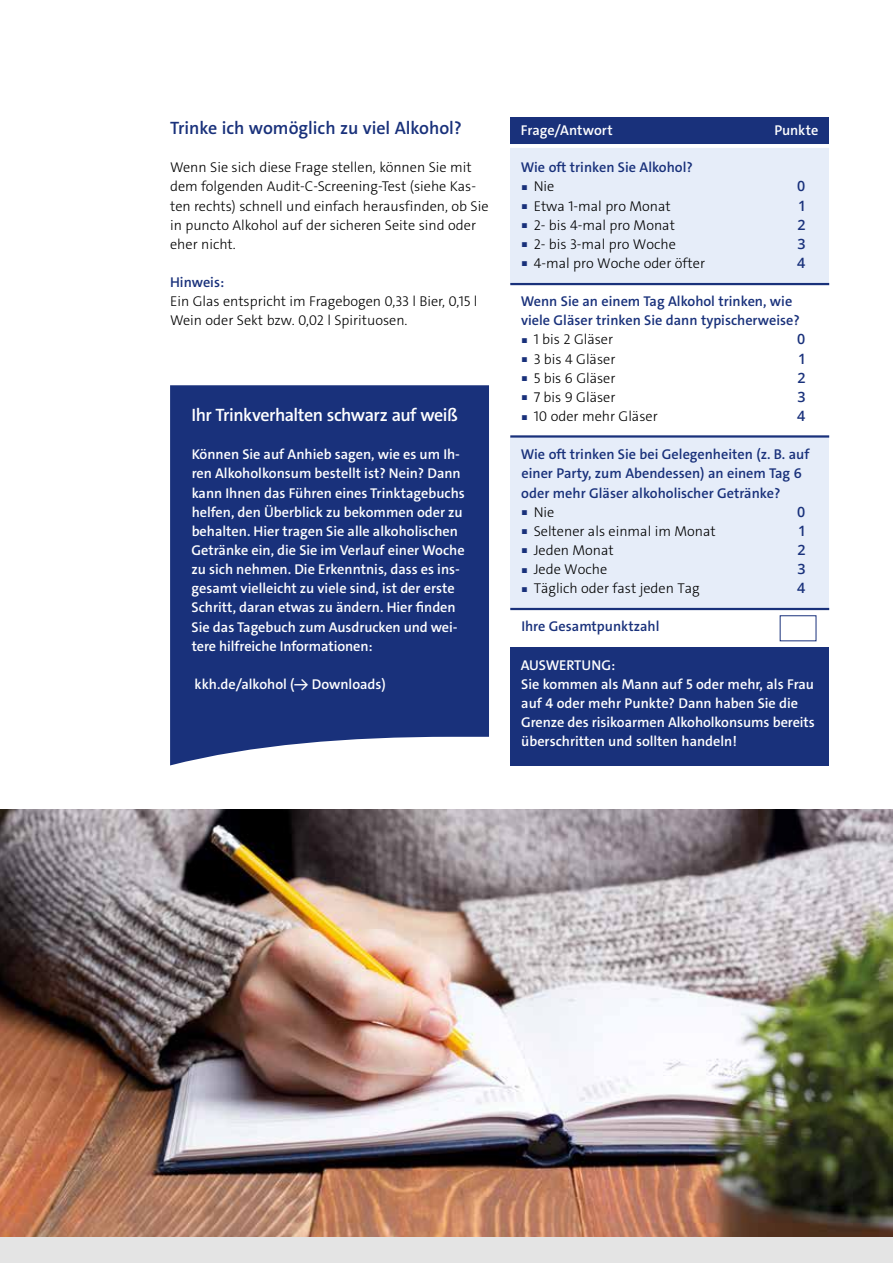
<style>
.page{position:relative;width:893px;height:1263px;background:#fff}
.page>*{position:absolute;margin:0;border:0;box-sizing:border-box;transform-origin:0 0}
.t1{font:600 18px "The Sans C4 s";color:#19317b}
.t2{font:600 18px "The Sans C4 s";letter-spacing:-.03em;color:#fff}
.t3{font:600 14.25px/19.2px "The Sans C4 s";color:#fff}
.t4{font:300 14.25px/19.2px "The Sans C4 s";color:#000}
.t5{font:600 14.25px/19.2px "The Sans C4 s";color:#19317b}
.t6{font:600 14.25px "Open Sans";color:#19317b}
.s1{font-family:"The Sans Light Expert";font-weight:400;font-size:7.2px}
.s2{font-weight:300;color:#000}
.s3{font-family:"The Sans Light Expert";font-weight:400;font-size:7.2px;color:#19317b}
</style>
<div class="page">
<img style="left:0;top:810px;width:893px;height:427px">
<div style="left:170px;top:385px;width:319px;height:380px;background:#19317b"></div>
<div style="left:0;top:1237px;width:893px;height:26px;background:#e4e4e4"></div>
<div style="left:510px;top:117px;width:319px;height:30px;background:#19317b"></div>
<div style="left:510px;top:144px;width:319px;height:556px;background:#e6edf9"></div>
<div style="left:510px;top:284px;width:319px;height:152px;background:#fff"></div>
<hr style="left:506px;top:144px;width:327px;height:4px;background:#fff">
<hr style="left:510px;top:283px;width:319px;height:2px;background:#19317b">
<hr style="left:510px;top:435px;width:319px;height:3px;background:#19317b">
<div style="left:510px;top:609px;width:319px;height:42px;background:#fff"></div>
<div style="left:510px;top:647px;width:319px;height:118px;background:#19317b"></div>
<hr style="left:510px;top:608px;width:319px;height:2px;background:#19317b">
<div style="left:780px;top:615px;width:36px;height:26px;border:1px solid #19317b"></div>
<p class="t1" style="left:170px;top:116px;width:293px">Trinke ich womöglich zu viel Alkohol?</p>
<p class="t4" style="left:170px;top:158px;width:320px">Wenn Sie sich diese Frage stellen, können Sie mit dem folgenden Audit-C-Screening-Test (siehe Kas&shy;ten rechts) schnell und einfach herausfinden, ob Sie in puncto Alkohol auf der sicheren Seite sind oder eher nicht.</p>
<p class="t5" style="left:170px;top:273px;width:56px">Hinweis:</p>
<p class="t4" style="left:170px;top:292px;width:309px">Ein Glas entspricht im Fragebogen 0,33 l Bier, 0,15 l<br>Wein oder Sekt bzw. 0,02 l Spirituosen.</p>
<p class="t2" style="left:192px;top:403px;width:268px">Ihr Trinkverhalten schwarz auf weiß</p>
<p class="t3" style="left:191px;top:445px;width:275px">Können Sie auf Anhieb sagen, wie es um Ih&shy;ren Alkoholkonsum bestellt ist? Nein? Dann kann Ihnen das Führen eines Trinktagebuchs helfen, den Überblick zu bekommen oder zu behalten. Hier tragen Sie alle alkoholischen Getränke ein, die Sie im Verlauf einer Woche zu sich nehmen. Die Erkenntnis, dass es ins&shy;gesamt vielleicht zu viele sind, ist der erste Schritt, daran etwas zu ändern. Hier finden Sie das Tagebuch zum Ausdrucken und wei&shy;tere hilfreiche Informationen:</p>
<p class="t3" style="left:194px;top:675px;width:193px">kkh.de/alkohol (-&gt; Downloads)</p>
<p class="t3" style="left:521px;top:121px;width:93px">Frage/Antwort</p>
<p class="t3" style="left:774px;top:121px;width:45px">Punkte</p>
<p class="t5" style="left:521px;top:158px;width:174px">Wie oft trinken Sie Alkohol? <span class="s1">ó</span> <span class="s2">Nie</span></p>
<p class="t6" style="left:797px;top:176px;width:10px">0</p>
<p class="t4" style="left:521px;top:196px;width:151px"><span class="s3">ó</span> Etwa 1-mal pro Monat</p>
<p class="t6" style="left:798px;top:196px;width:10px">1</p>
<p class="t4" style="left:521px;top:215px;width:155px"><span class="s3">ó</span> 2- bis 4-mal pro Monat</p>
<p class="t6" style="left:797px;top:215px;width:10px">2</p>
<p class="t4" style="left:521px;top:234px;width:156px"><span class="s3">ó</span> 2- bis 3-mal pro Woche</p>
<p class="t6" style="left:797px;top:234px;width:10px">3</p>
<p class="t4" style="left:521px;top:254px;width:185px"><span class="s3">ó</span> 4-mal pro Woche oder öfter</p>
<p class="t6" style="left:797px;top:253px;width:10px">4</p>
<p class="t5" style="left:521px;top:292px;width:280px">Wenn Sie an einem Tag Alkohol trinken, wie viele Gläser trinken Sie dann typischerweise? <span class="s1">ó</span> <span class="s2">1 bis 2 Gläser</span></p>
<p class="t6" style="left:797px;top:329px;width:10px">0</p>
<p class="t4" style="left:521px;top:349px;width:95px"><span class="s3">ó</span> 3 bis 4 Gläser</p>
<p class="t6" style="left:798px;top:349px;width:10px">1</p>
<p class="t4" style="left:521px;top:368px;width:96px"><span class="s3">ó</span> 5 bis 6 Gläser</p>
<p class="t6" style="left:797px;top:368px;width:10px">2</p>
<p class="t4" style="left:521px;top:388px;width:95px"><span class="s3">ó</span> 7 bis 9 Gläser</p>
<p class="t6" style="left:797px;top:387px;width:10px">3</p>
<p class="t4" style="left:521px;top:407px;width:138px"><span class="s3">ó</span> 10 oder mehr Gläser</p>
<p class="t6" style="left:797px;top:406px;width:10px">4</p>
<p class="t5" style="left:521px;top:445px;width:290px">Wie oft trinken Sie bei Gelegenheiten (z. B. auf einer Party, zum Abendessen) an einem Tag 6 oder mehr Gläser alkoholischer Getränke?<br><span class="s1">ó</span> <span class="s2">Nie</span></p>
<p class="t6" style="left:797px;top:502px;width:10px">0</p>
<p class="t4" style="left:521px;top:521px;width:196px"><span class="s3">ó</span> Seltener als einmal im Monat</p>
<p class="t6" style="left:798px;top:521px;width:10px">1</p>
<p class="t4" style="left:521px;top:541px;width:94px"><span class="s3">ó</span> Jeden Monat</p>
<p class="t6" style="left:797px;top:540px;width:10px">2</p>
<p class="t4" style="left:521px;top:560px;width:87px"><span class="s3">ó</span> Jede Woche</p>
<p class="t6" style="left:797px;top:559px;width:10px">3</p>
<p class="t4" style="left:521px;top:579px;width:180px"><span class="s3">ó</span> Täglich oder fast jeden Tag</p>
<p class="t6" style="left:797px;top:578px;width:10px">4</p>
<p class="t5" style="left:521px;top:617px;width:140px">Ihre Gesamtpunktzahl</p>
<p class="t3" style="left:521px;top:655px;width:296px">AUSWERTUNG:<br>Sie kommen als Mann auf 5 oder mehr, als Frau auf 4 oder mehr Punkte? Dann haben Sie die Grenze des risikoarmen Alkoholkonsums bereits überschritten und sollten handeln!</p>
</div>
